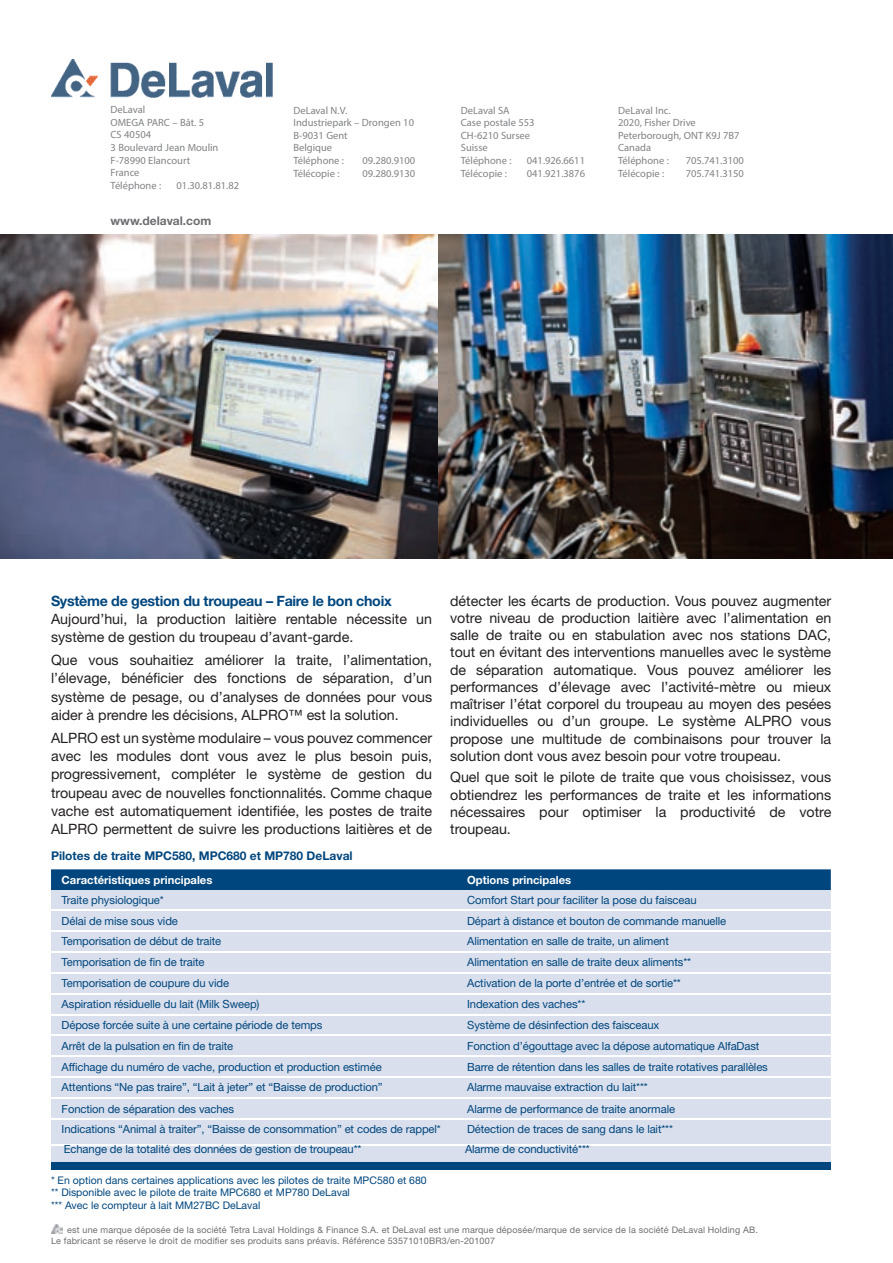
<style>
.page{position:relative;width:893px;height:1263px;background:#fff}
.page>*{position:absolute;margin:0;border:0;box-sizing:border-box;transform-origin:0 0}
.t1{font:14.25px/17.2px "Helvetica Neue LT Std";color:#231f20;text-align:justify}
.t2{font:700 14.25px "Helvetica Neue LT Std";letter-spacing:-.02em;color:#00467e}
.t3{font:700 12px "Helvetica Neue LT Std";color:#00467e}
.t4{font:700 12px "Helvetica Neue LT Std";color:#6c6d70}
.t5{font:11.25px "Helvetica Neue LT Std";letter-spacing:-.01em;color:#00467e}
.t6{font:700 11.25px "Helvetica Neue LT Std";color:#fff}
.t7{font:10.5px/12.6px "Myriad Pro";color:#808285}
.t8{font:10.5px/12.6px "Helvetica Neue LT Std";color:#00467e}
.t9{font:9px/10.5px "Helvetica Neue LT Std";letter-spacing:.02em;color:#6c6d70}
</style>
<div class="page">
<svg style="left:51px;top:1224px;width:11px;height:9px"></svg>
<img style="left:51px;top:59px;width:221px;height:38px">
<img style="left:0;top:234px;width:438px;height:324px">
<div style="left:51px;top:869px;width:780px;height:21px;background:#00467e"></div>
<div style="left:51px;top:890px;width:780px;height:272px;background:#d9dfec"></div>
<hr style="left:51px;top:909px;width:405px;height:2px;background:#fff">
<hr style="left:456px;top:909px;width:375px;height:2px;background:#fff">
<hr style="left:51px;top:930px;width:405px;height:2px;background:#fff">
<hr style="left:456px;top:930px;width:375px;height:2px;background:#fff">
<hr style="left:51px;top:951px;width:405px;height:1px;background:#fff">
<hr style="left:456px;top:951px;width:375px;height:1px;background:#fff">
<hr style="left:51px;top:972px;width:405px;height:1px;background:#fff">
<hr style="left:456px;top:972px;width:375px;height:1px;background:#fff">
<hr style="left:51px;top:993px;width:405px;height:1px;background:#fff">
<hr style="left:456px;top:993px;width:375px;height:1px;background:#fff">
<hr style="left:51px;top:1014px;width:405px;height:1px;background:#fff">
<hr style="left:456px;top:1014px;width:375px;height:1px;background:#fff">
<hr style="left:51px;top:1035px;width:405px;height:1px;background:#fff">
<hr style="left:456px;top:1035px;width:375px;height:1px;background:#fff">
<hr style="left:51px;top:1055px;width:405px;height:2px;background:#fff">
<hr style="left:456px;top:1055px;width:375px;height:2px;background:#fff">
<hr style="left:51px;top:1076px;width:405px;height:2px;background:#fff">
<hr style="left:456px;top:1076px;width:375px;height:2px;background:#fff">
<hr style="left:51px;top:1097px;width:405px;height:2px;background:#fff">
<hr style="left:456px;top:1097px;width:375px;height:2px;background:#fff">
<hr style="left:51px;top:1118px;width:405px;height:2px;background:#fff">
<hr style="left:456px;top:1118px;width:375px;height:2px;background:#fff">
<hr style="left:51px;top:1144px;width:405px;height:1px;background:#fff">
<hr style="left:456px;top:1144px;width:375px;height:1px;background:#fff">
<div style="left:51px;top:1162px;width:405px;height:8px;background:#00467e"></div>
<div style="left:456px;top:1162px;width:375px;height:8px;background:#00467e"></div>
<img style="left:438px;top:234px;width:455px;height:324px">
<p class="t7" style="left:111px;top:103px;width:109px">DeLaval<br>OMEGA PARC – Bât. 5<br>CS 40504<br>3 Boulevard Jean Moulin<br>F-78990 Elancourt<br>France<br>Téléphone :</p>
<p class="t7" style="left:177px;top:179px;width:64px">01.30.81.81.82</p>
<p class="t4" style="left:111px;top:214px;width:102px">www.delaval.com</p>
<p class="t7" style="left:293px;top:104px;width:122px">DeLaval N.V.<br>Industriepark – Drongen 10<br>B-9031 Gent<br>Belgique<br>Téléphone :</p>
<p class="t7" style="left:362px;top:154px;width:54px">09.280.9100</p>
<p class="t7" style="left:461px;top:104px;width:75px">DeLaval SA<br>Case postale 553<br>CH-6210 Sursee<br>Suisse<br>Téléphone :</p>
<p class="t7" style="left:527px;top:154px;width:60px">041.926.6611</p>
<p class="t7" style="left:618px;top:104px;width:123px">DeLaval Inc.<br>2020, Fisher Drive<br>Peterborough, ONT K9J 7B7<br>Canada<br>Téléphone :</p>
<p class="t7" style="left:686px;top:154px;width:60px">705.741.3100</p>
<p class="t7" style="left:293px;top:167px;width:48px">Télécopie :</p>
<p class="t7" style="left:362px;top:167px;width:54px">09.280.9130</p>
<p class="t7" style="left:461px;top:167px;width:48px">Télécopie :</p>
<p class="t7" style="left:527px;top:167px;width:60px">041.921.3876</p>
<p class="t7" style="left:618px;top:167px;width:48px">Télécopie :</p>
<p class="t7" style="left:686px;top:167px;width:60px">705.741.3150</p>
<p class="t2" style="left:51px;top:592px;width:342px">Système de gestion du troupeau – Faire le bon choix</p>
<p class="t1" style="left:51px;top:609px;width:383px;line-height:18.3px">Aujourd’hui, la production laitière rentable nécessite un système de gestion du troupeau d’avant-garde.</p>
<p class="t1" style="left:51px;top:650px;width:383px;line-height:18.3px">Que vous souhaitiez améliorer la traite, l’alimentation, l’élevage, bénéficier des fonctions de séparation, d’un système de pesage, ou d’analyses de données pour vous aider à prendre les décisions, ALPRO™ est la solution.</p>
<p class="t1" style="left:51px;top:728px;width:383px;line-height:18.3px">ALPRO est un système modulaire – vous pouvez commencer avec les modules dont vous avez le plus besoin puis, progressivement, compléter le système de gestion du troupeau avec de nouvelles fonctionnalités. Comme chaque vache est automatiquement identifiée, les postes de traite ALPRO permettent de suivre les productions laitières et de</p>
<p class="t3" style="left:51px;top:848px;width:303px">Pilotes de traite MPC580, MPC680 et MP780 DeLaval</p>
<p class="t1" style="left:450px;top:592px;width:383px">détecter les écarts de production. Vous pouvez augmenter votre niveau de production laitière avec l’alimentation en salle de traite ou en stabulation avec nos stations DAC, tout en évitant des interventions manuelles avec le système de séparation automatique. Vous pouvez améliorer les performances d’élevage avec l’activité-mètre ou mieux maîtriser l’état corporel du troupeau au moyen des pesées individuelles ou d’un groupe. Le système ALPRO vous propose une multitude de combinaisons pour trouver la solution dont vous avez besoin pour votre troupeau.</p>
<p class="t1" style="left:450px;top:769px;width:383px">Quel que soit le pilote de traite que vous choisissez, vous obtiendrez les performances de traite et les informations nécessaires pour optimiser la productivité de votre troupeau.</p>
<p class="t6" style="left:62px;top:873px;width:152px">Caractéristiques principales</p>
<p class="t6" style="left:467px;top:873px;width:106px">Options principales</p>
<p class="t5" style="left:62px;top:893px;width:104px">Traite physiologique*</p>
<p class="t5" style="left:467px;top:893px;width:231px">Comfort Start pour faciliter la pose du faisceau</p>
<p class="t5" style="left:62px;top:914px;width:118px">Délai de mise sous vide</p>
<p class="t5" style="left:467px;top:914px;width:261px">Départ à distance et bouton de commande manuelle</p>
<p class="t5" style="left:62px;top:935px;width:161px">Temporisation de début de traite</p>
<p class="t5" style="left:467px;top:935px;width:203px">Alimentation en salle de traite, un aliment</p>
<p class="t5" style="left:62px;top:955px;width:144px">Temporisation de fin de traite</p>
<p class="t5" style="left:467px;top:955px;width:226px">Alimentation en salle de traite deux aliments**</p>
<p class="t5" style="left:62px;top:976px;width:169px">Temporisation de coupure du vide</p>
<p class="t5" style="left:467px;top:976px;width:215px">Activation de la porte d’entrée et de sortie**</p>
<p class="t5" style="left:62px;top:997px;width:199px">Aspiration résiduelle du lait (Milk Sweep)</p>
<p class="t5" style="left:467px;top:997px;width:120px">Indexation des vaches**</p>
<p class="t5" style="left:62px;top:1018px;width:262px">Dépose forcée suite à une certaine période de temps</p>
<p class="t5" style="left:467px;top:1018px;width:194px">Système de désinfection des faisceaux</p>
<p class="t5" style="left:62px;top:1039px;width:173px">Arrêt de la pulsation en fin de traite</p>
<p class="t5" style="left:467px;top:1039px;width:294px">Fonction d’égouttage avec la dépose automatique AlfaDast</p>
<p class="t5" style="left:62px;top:1060px;width:322px">Affichage du numéro de vache, production et production estimée</p>
<p class="t5" style="left:467px;top:1060px;width:302px">Barre de rétention dans les salles de traite rotatives parallèles</p>
<p class="t5" style="left:62px;top:1081px;width:323px">Attentions “Ne pas traire”, “Lait à jeter” et “Baisse de production”</p>
<p class="t5" style="left:467px;top:1081px;width:182px">Alarme mauvaise extraction du lait***</p>
<p class="t5" style="left:62px;top:1102px;width:174px">Fonction de séparation des vaches</p>
<p class="t5" style="left:467px;top:1102px;width:209px">Alarme de performance de traite anormale</p>
<p class="t5" style="left:62px;top:1123px;width:381px">Indications “Animal à traiter”, “Baisse de consommation” et codes de rappel*</p>
<p class="t5" style="left:467px;top:1123px;width:207px">Détection de traces de sang dans le lait***</p>
<p class="t5" style="left:64px;top:1143px;width:299px">Echange de la totalité des données de gestion de troupeau**</p>
<p class="t5" style="left:465px;top:1143px;width:126px">Alarme de conductivité***</p>
<p class="t8" style="left:51px;top:1173px;width:377px">* En option dans certaines applications avec les pilotes de traite MPC580 et 680 ** Disponible avec le pilote de traite MPC680 et MP780 DeLaval<br>*** Avec le compteur à lait MM27BC DeLaval</p>
<p class="t9" style="left:51px;top:1225px;width:708px;text-indent:16px">est une marque déposée de la société Tetra Laval Holdings &amp; Finance S.A. et DeLaval est une marque déposée/marque de service de la société DeLaval Holding AB.<br>Le fabricant se réserve le droit de modifier ses produits sans préavis. Référence 53571010BR3/en-201007</p>
</div>
